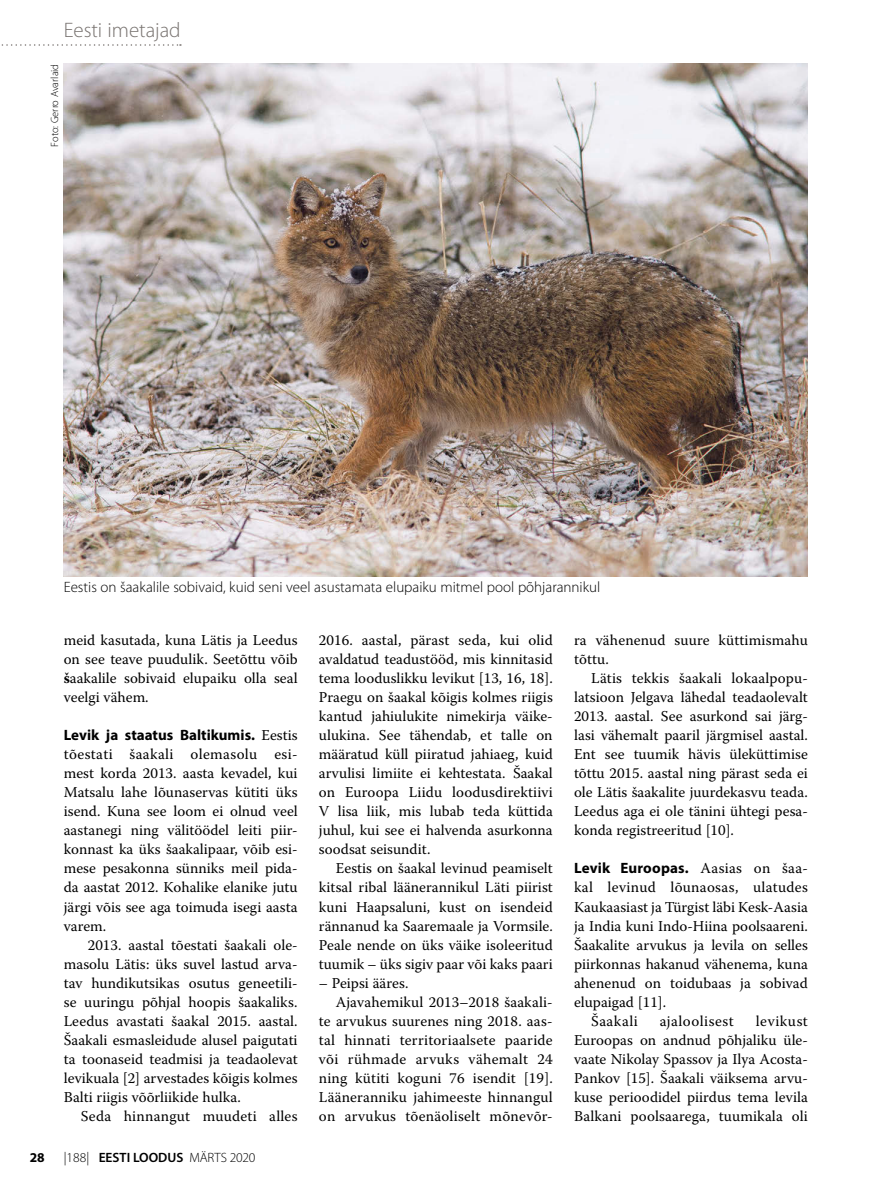
<style>
.page{position:relative;width:893px;height:1191px;background:#fff}
.page>*{position:absolute;margin:0;border:0;box-sizing:border-box;transform-origin:0 0}
.t1{font:300 21px "Myriad Pro";color:#787370}
.t2{font:15px/19px "Warnock Pro";letter-spacing:.005em;color:#000;text-align:justify}
.t3{font:300 15px "Myriad Pro";color:#000}
.t4{font:700 15px "Myriad Pro";color:#000}
.t5{font:15px "Warnock Pro";letter-spacing:.035em;color:#000}
.t6{font:600 13.5px "Myriad Pro";color:#000}
.t7{font:300 13.5px "Myriad Pro";color:#000}
.t8{font:700 13.5px "Myriad Pro";color:#000}
.t9{font:300 10.5px "Myriad Pro";color:#000}
.s1{font-weight:700}
.s2{font-family:"Warnock Pro";font-weight:400}
.s3{font-weight:300}
</style>
<div class="page">
<svg style="left:1px;top:44px;width:180px;height:2px"></svg>
<img style="left:64px;top:64px;width:744px;height:512px">
<h1 class="t1" style="left:64px;top:18px;width:118px">Eesti imetajad</h1>
<p class="t9" style="left:49px;top:147px;width:84px;rotate:-90deg">Foto: Gerro Avarlaid</p>
<p class="t3" style="left:64px;top:579px;width:538px">Eestis on šaakalile sobivaid, kuid seni veel asustamata elupaiku mitmel pool põhjarannikul</p>
<p class="t2" style="left:64px;top:630px;width:235px">meid kasutada, kuna Lätis ja Leedus on see teave puudulik. Seetõttu võib <span class="s1">š</span>aakalile sobivaid elupaiku olla seal veelgi vähem.</p>
<p class="t4" style="left:64px;top:725px;width:235px">Levik ja staatus Baltikumis. <span class="s2">Eestis</span></p>
<p class="t2" style="left:64px;top:744px;width:235px">tõestati šaakali olemasolu esi&shy;mest korda 2013. aasta kevadel, kui Matsalu lahe lõunaservas kütiti üks isend. Kuna see loom ei olnud veel aastanegi ning välitöödel leiti piir&shy;konnast ka üks šaakalipaar, võib esi&shy;mese pesakonna sünniks meil pida&shy;da aastat 2012. Kohalike elanike jutu järgi võis see aga toimuda isegi aasta varem.</p>
<p class="t2" style="left:64px;top:935px;width:235px;text-indent:24px">2013. aastal tõestati šaakali ole&shy;masolu Lätis: üks suvel lastud arva&shy;tav hundikutsikas osutus geneetili&shy;se uuringu põhjal hoopis šaakaliks.<br>Leedus avastati šaakal 2015. aastal.<br>Šaakali esmasleidude alusel paigutati ta toonaseid teadmisi ja teadaolevat levikuala [2] arvestades kõigis kolmes Balti riigis võõrliikide hulka.</p>
<p class="t2" style="left:81px;top:1106px;width:218px">Seda hinnangut muudeti alles</p>
<p class="t8" style="left:30px;top:1148px;width:16px">28</p>
<p class="t6" style="left:99px;top:1148px;width:158px">EESTI LOODUS <span class="s3">MÄRTS</span> <span class="s3">2020</span></p>
<p class="t7" style="left:64px;top:1150px;width:27px">|188|</p>
<p class="t2" style="left:319px;top:630px;width:235px">2016. aastal, pärast seda, kui olid avaldatud teadustööd, mis kinnitasid tema looduslikku levikut [13, 16, 18].<br>Praegu on šaakal kõigis kolmes riigis kantud jahiulukite nimekirja väike&shy;ulukina. See tähendab, et talle on määratud küll piiratud jahiaeg, kuid arvulisi limiite ei kehtestata. Šaakal on Euroopa Liidu loodusdirektiivi V lisa liik, mis lubab teda küttida juhul, kui see ei halvenda asurkonna soodsat seisundit.</p>
<p class="t2" style="left:319px;top:858px;width:235px;text-indent:17px">Eestis on šaakal levinud peamiselt kitsal ribal läänerannikul Läti piirist kuni Haapsaluni, kust on isendeid rännanud ka Saaremaale ja Vormsile.<br>Peale nende on üks väike isoleeritud tuumik – üks sigiv paar või kaks paari</p>
<p class="t2" style="left:319px;top:973px;width:91px">– Peipsi ääres.</p>
<p class="t2" style="left:336px;top:992px;width:218px">Ajavahemikul 2013–2018 šaakali-</p>
<p class="t2" style="left:319px;top:1011px;width:235px">te arvukus suurenes ning 2018. aas-</p>
<p class="t2" style="left:319px;top:1030px;width:235px">tal hinnati territoriaalsete paaride</p>
<p class="t2" style="left:319px;top:1049px;width:235px">või rühmade arvuks vähemalt 24</p>
<p class="t2" style="left:319px;top:1068px;width:235px">ning kütiti koguni 76 isendit [19].</p>
<p class="t2" style="left:319px;top:1087px;width:235px">Lääneranniku jahimeeste hinnangul</p>
<p class="t2" style="left:319px;top:1106px;width:235px">on arvukus tõenäoliselt mõnevõr-</p>
<p class="t2" style="left:574px;top:630px;width:235px">ra vähenenud suure küttimismahu tõttu.</p>
<p class="t2" style="left:574px;top:668px;width:235px;text-indent:17px">Lätis tekkis šaakali lokaalpopu&shy;latsioon Jelgava lähedal teadaolevalt 2013. aastal. See asurkond sai järg&shy;lasi vähemalt paaril järgmisel aastal.<br>Ent see tuumik hävis üleküttimise tõttu 2015. aastal ning pärast seda ei ole Lätis šaakalite juurdekasvu teada.<br>Leedus aga ei ole tänini ühtegi pesa&shy;konda registreeritud [10].</p>
<p class="t4" style="left:574px;top:858px;width:235px">Levik Euroopas. <span class="s2">Aasias on šaa-</span></p>
<p class="t2" style="left:574px;top:877px;width:235px">kal levinud lõunaosas, ulatudes</p>
<p class="t2" style="left:574px;top:896px;width:235px">Kaukaasiast ja Türgist läbi Kesk-Aasia</p>
<p class="t2" style="left:574px;top:916px;width:235px">ja India kuni Indo-Hiina poolsaareni.</p>
<p class="t2" style="left:574px;top:935px;width:235px">Šaakalite arvukus ja levila on selles</p>
<p class="t2" style="left:574px;top:954px;width:235px">piirkonnas hakanud vähenema, kuna</p>
<p class="t2" style="left:574px;top:973px;width:235px">ahenenud on toidubaas ja sobivad</p>
<p class="t2" style="left:574px;top:992px;width:94px">elupaigad [11].</p>
<p class="t5" style="left:591px;top:1012px;width:48px">Šaakali</p>
<p class="t5" style="left:660px;top:1012px;width:76px">ajaloolisest</p>
<p class="t2" style="left:574px;top:1011px;width:235px;text-indent:182px">levikust Euroopas on andnud põhjaliku üle&shy;vaate Nikolay Spassov ja Ilya Acosta-Pankov [15]. Šaakali väiksema arvu&shy;kuse perioodidel piirdus tema levila Balkani poolsaarega, tuumikala oli</p>
</div>
